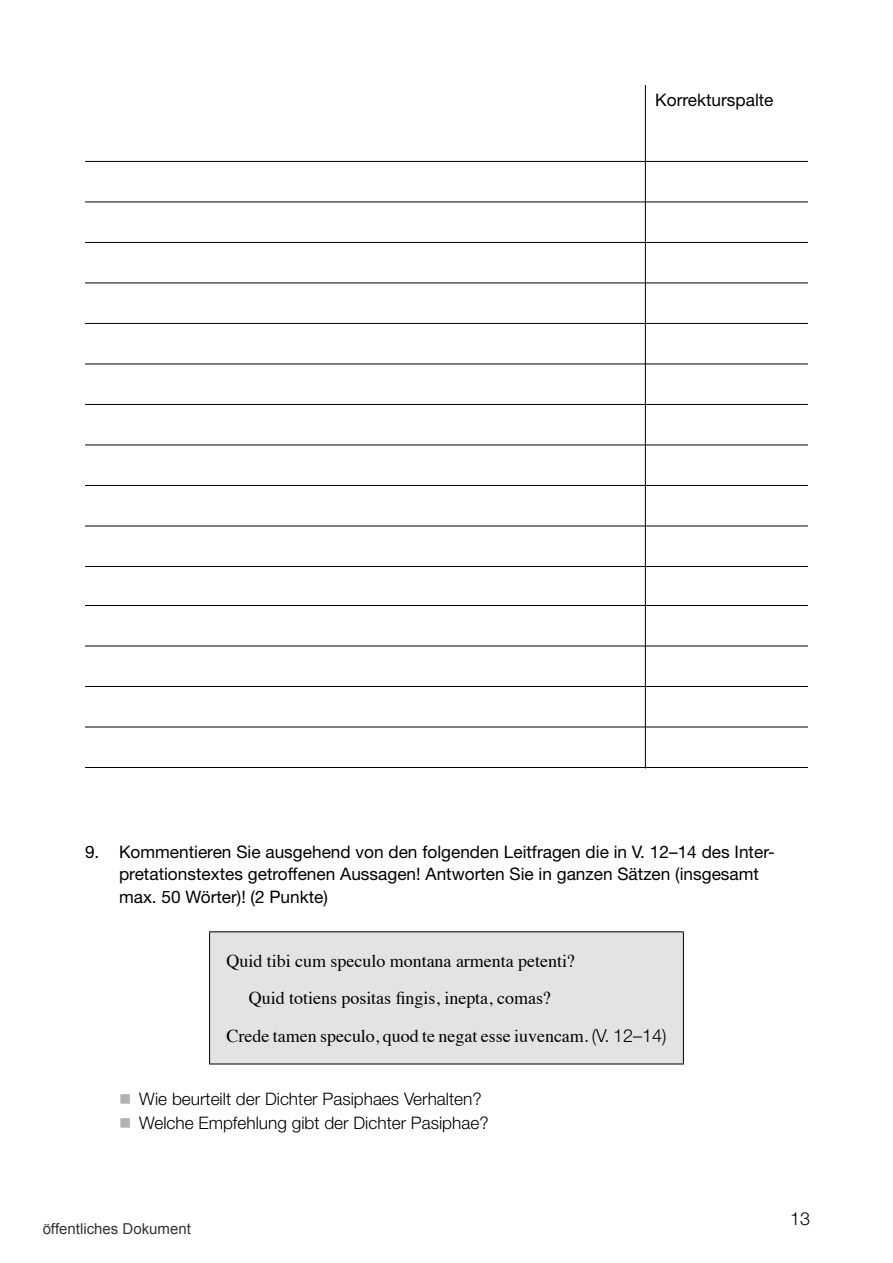
<style>
.page{position:relative;width:893px;height:1263px;background:#fff}
.page>*{position:absolute;margin:0;border:0;box-sizing:border-box;transform-origin:0 0}
.t1{font:18px "Times";color:#000}
.t2{font:300 18px "Helvetica Neue LT Std";color:#000}
.t3{font:17.25px/22.5px "Helvetica Neue LT Std";color:#000}
.t4{font:300 17.25px "Helvetica Neue LT Std";color:#000}
.t5{font:15px "Arial";color:rgb(0 0 0/.8)}
.s1{font-family:"Helvetica Neue LT Std";font-weight:300}
.s2{color:#b2b2b2}
</style>
<div class="page">
<hr style="left:85px;top:161px;width:723px;height:1px;background:#000">
<hr style="left:85px;top:201px;width:723px;height:1px;background:#000">
<hr style="left:85px;top:242px;width:723px;height:1px;background:#000">
<hr style="left:85px;top:282px;width:723px;height:1px;background:#000">
<hr style="left:85px;top:323px;width:723px;height:1px;background:#000">
<hr style="left:85px;top:363px;width:723px;height:1px;background:#000">
<hr style="left:85px;top:404px;width:723px;height:1px;background:#000">
<hr style="left:85px;top:444px;width:723px;height:1px;background:#000">
<hr style="left:85px;top:485px;width:723px;height:1px;background:#000">
<hr style="left:85px;top:525px;width:723px;height:1px;background:#000">
<hr style="left:85px;top:566px;width:723px;height:1px;background:#000">
<hr style="left:85px;top:605px;width:723px;height:1px;background:#000">
<hr style="left:85px;top:645px;width:723px;height:1px;background:#000">
<hr style="left:85px;top:686px;width:723px;height:1px;background:#000">
<hr style="left:85px;top:726px;width:723px;height:1px;background:#000">
<hr style="left:85px;top:767px;width:723px;height:1px;background:#000">
<div style="left:210px;top:932px;width:473px;height:132px;background:#e3e3e3"></div>
<hr style="left:209px;top:931px;width:475px;height:1px;background:#000">
<hr style="left:209px;top:932px;width:1px;height:131px;background:#000">
<hr style="left:683px;top:932px;width:1px;height:131px;background:#000">
<hr style="left:209px;top:1063px;width:475px;height:1px;background:#000">
<hr style="left:645px;top:85px;width:1px;height:683px;background:#000">
<p class="t3" style="left:655px;top:89px;width:120px">Korrekturspalte</p>
<p class="t3" style="left:119px;top:840px;width:657px;text-indent:-34px">9. Kommentieren Sie ausgehend von den folgenden Leitfragen die in V. 12–14 des Inter&shy;pretationstextes getroffenen Aussagen! Antworten Sie in ganzen Sätzen (insgesamt max. 50 Wörter)! (2 Punkte)</p>
<p class="t1" style="left:227px;top:944px;width:350px">Quid tibi cum speculo montana armenta petenti?</p>
<p class="t1" style="left:249px;top:981px;width:304px">Quid totiens positas fingis, inepta, comas?</p>
<p class="t1" style="left:227px;top:1019px;width:441px">Crede tamen speculo, quod te negat esse iuvencam. <span class="s1">(V. 12–14)</span></p>
<p class="t4" style="left:119px;top:1088px;width:364px"><span class="s2">■</span> Wie beurteilt der Dichter Pasiphaes Verhalten?</p>
<p class="t4" style="left:119px;top:1112px;width:371px"><span class="s2">■</span> Welche Empfehlung gibt der Dichter Pasiphae?</p>
<p class="t5" style="left:43px;top:1219px;width:150px">öffentliches Dokument</p>
<p class="t2" style="left:790px;top:1207px;width:22px">13</p>
</div>
